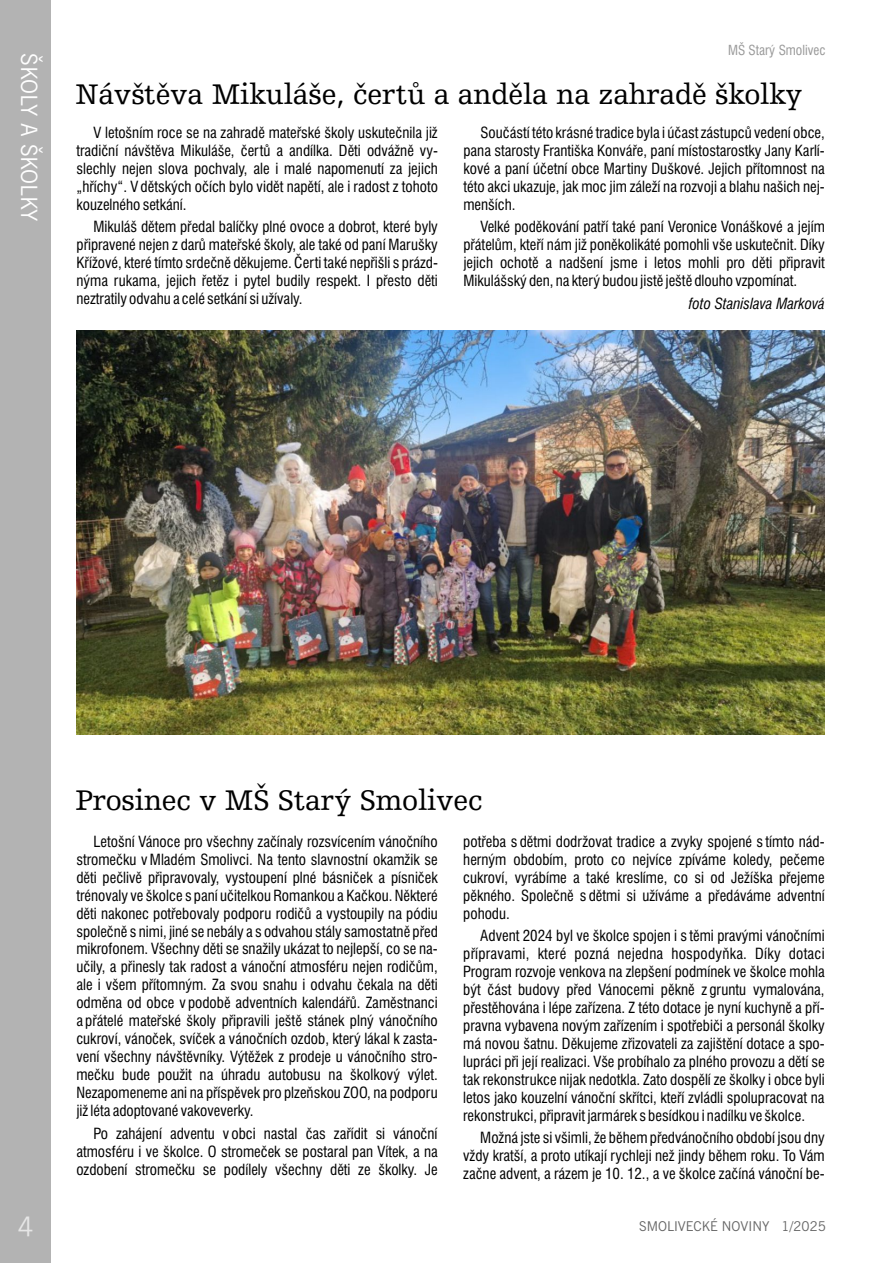
<style>
.page{position:relative;width:893px;height:1263px;background:#fff}
.page>*{position:absolute;margin:0;border:0;box-sizing:border-box;transform-origin:0 0}
.t1{font:30px "Humanist Slabserif 712 AT";letter-spacing:-.005em;color:#000}
.t2{font:27px "News Gothic AT";color:#e6e6e6}
.t3{font:22.5px "News Gothic AT";color:#fefefe}
.t4{font:condensed 15px/18px "Swiss 721 AT";color:#000;text-align:justify}
.t5{font:italic condensed 15px "Swiss 721 AT";color:#000}
.t6{font:13.5px "News Gothic AT";color:#666}
.t7{font:condensed 13.5px "Swiss 721 AT";color:#999}
</style>
<div class="page">
<div style="left:0;top:0;width:51px;height:1263px;background:#b3b3b3"></div>
<img style="left:76px;top:330px;width:749px;height:405px">
<h3 class="t3" style="left:37px;top:53px;width:170px;rotate:90deg">ŠKOLY A ŠKOLKY</h3>
<p class="t7" style="left:728px;top:45px;width:99px">MŠ Starý Smolivec</p>
<h1 class="t1" style="left:75px;top:82px;width:728px">Návštěva Mikuláše, čertů a anděla na zahradě školky</h1>
<p class="t4" style="left:77px;top:125px;width:363px;text-indent:17px">V letošním roce se na zahradě mateřské školy uskutečnila již tradiční návštěva Mikuláše, čertů a andílka. Děti odvážně vy&shy;slechly nejen slova pochvaly, ale i malé napomenutí za jejich „hříchy“. V dětských očích bylo vidět napětí, ale i radost z tohoto kouzelného setkání.</p>
<p class="t4" style="left:77px;top:219px;width:363px;text-indent:17px">Mikuláš dětem předal balíčky plné ovoce a dobrot, které byly připravené nejen z darů mateřské školy, ale také od paní Marušky Křížové, které tímto srdečně děkujeme. Čerti také nepřišli s prázd&shy;nýma rukama, jejich řetěz i pytel budily respekt. I přesto děti neztratily odvahu a celé setkání si užívaly.</p>
<p class="t4" style="left:463px;top:125px;width:363px;text-indent:17px">Součástí této krásné tradice byla i účast zástupců vedení obce, pana starosty Františka Konváře, paní místostarostky Jany Karlí&shy;kové a paní účetní obce Martiny Duškové. Jejich přítomnost na této akci ukazuje, jak moc jim záleží na rozvoji a blahu našich nej&shy;menších.</p>
<p class="t4" style="left:463px;top:219px;width:363px;text-indent:17px">Velké poděkování patří také paní Veronice Vonáškové a jejím přátelům, kteří nám již poněkolikáté pomohli vše uskutečnit. Díky jejich ochotě a nadšení jsme i letos mohli pro děti připravit Mikulášský den, na který budou jistě ještě dlouho vzpomínat.</p>
<p class="t5" style="left:689px;top:297px;width:138px">foto Stanislava Marková</p>
<h2 class="t2" style="left:18px;top:1216px;width:18px">4</h2>
<h1 class="t1" style="left:76px;top:788px;width:409px">Prosinec v MŠ Starý Smolivec</h1>
<p class="t4" style="left:76px;top:833px;width:363px;text-indent:17px">Letošní Vánoce pro všechny začínaly rozsvícením vánočního stromečku v Mladém Smolivci. Na tento slavnostní okamžik se děti pečlivě připravovaly, vystoupení plné básniček a písniček trénovaly ve školce s paní učitelkou Romankou a Kačkou. Některé děti nakonec potřebovaly podporu rodičů a vystoupily na pódiu společně s nimi, jiné se nebály a s odvahou stály samostatně před mikrofonem. Všechny děti se snažily ukázat to nejlepší, co se na&shy;učily, a přinesly tak radost a vánoční atmosféru nejen rodičům, ale i všem přítomným. Za svou snahu i odvahu čekala na děti odměna od obce v podobě adventních kalendářů. Zaměstnanci a přátelé mateřské školy připravili ještě stánek plný vánočního cukroví, vánoček, svíček a vánočních ozdob, který lákal k zasta&shy;vení všechny návštěvníky. Výtěžek z prodeje u vánočního stro&shy;mečku bude použit na úhradu autobusu na školkový výlet.<br>Nezapomeneme ani na příspěvek pro plzeňskou ZOO, na podporu již léta adoptované vakoveverky.</p>
<p class="t4" style="left:76px;top:1126px;width:363px;text-indent:17px">Po zahájení adventu v obci nastal čas zařídit si vánoční atmosféru i ve školce. O stromeček se postaral pan Vítek, a na ozdobení stromečku se podílely všechny děti ze školky. Je</p>
<p class="t4" style="left:463px;top:833px;width:363px">potřeba s dětmi dodržovat tradice a zvyky spojené s tímto nád&shy;herným obdobím, proto co nejvíce zpíváme koledy, pečeme cukroví, vyrábíme a také kreslíme, co si od Ježíška přejeme pěkného. Společně s dětmi si užíváme a předáváme adventní pohodu.</p>
<p class="t4" style="left:463px;top:928px;width:363px;text-indent:17px">Advent 2024 byl ve školce spojen i s těmi pravými vánočními přípravami, které pozná nejedna hospodyňka. Díky dotaci Program rozvoje venkova na zlepšení podmínek ve školce mohla být část budovy před Vánocemi pěkně z gruntu vymalována, přestěhována i lépe zařízena. Z této dotace je nyní kuchyně a pří&shy;pravna vybavena novým zařízením i spotřebiči a personál školky má novou šatnu. Děkujeme zřizovateli za zajištění dotace a spo&shy;lupráci při její realizaci. Vše probíhalo za plného provozu a dětí se tak rekonstrukce nijak nedotkla. Zato dospělí ze školky i obce byli letos jako kouzelní vánoční skřítci, kteří zvládli spolupracovat na rekonstrukci, připravit jarmárek s besídkou i nadílku ve školce.</p>
<p class="t4" style="left:463px;top:1130px;width:363px;text-indent:17px">Možná jste si všimli, že během předvánočního období jsou dny vždy kratší, a proto utíkají rychleji než jindy během roku. To Vám začne advent, a rázem je 10. 12., a ve školce začíná vánoční be-</p>
<p class="t6" style="left:639px;top:1221px;width:188px">SMOLIVECKÉ NOVINY 1/2025</p>
</div>
